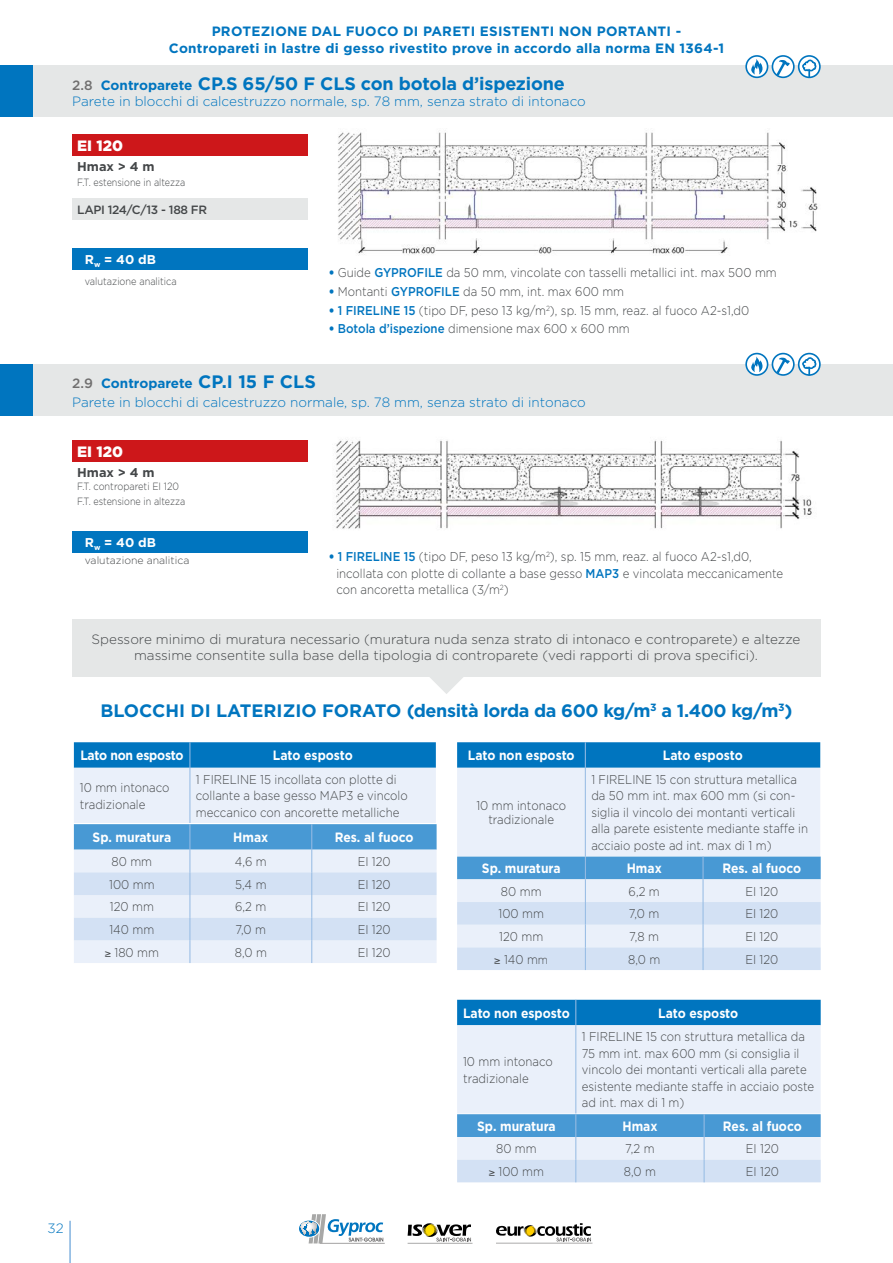
<style>
.page{position:relative;width:893px;height:1263px;background:#fff}
.page>*{position:absolute;margin:0;border:0;box-sizing:border-box;transform-origin:0 0}
.t1{font:700 18px "Gotham";letter-spacing:-.01em;color:#0075bf}
.t2{font:900 15px "Gotham";color:#fff}
.t3{font:300 13.5px/16.5px "Gotham";color:#444749;text-align:center}
.t4{font:300 13.5px/18.3px "Gotham";color:#0075bf}
.t5{font:700 13.5px "Gotham";color:#fff;scale:.9 1}
.t6{font:700 13.5px/16.5px "Gotham";letter-spacing:.02em;color:#0075bf;text-align:center}
.t7{font:700 13.5px "Gotham";letter-spacing:-.02em;color:#fff;scale:.9 1}
.t8{font:300 12.75px/16.5px "Gotham";color:#444749;scale:.9 1}
.t9{font:700 12.75px "Gotham";color:#fff}
.t10{font:700 12.75px "Gotham";color:#444749}
.t11{font:500 12px "Gotham";letter-spacing:-.03em;color:#444749}
.t12{font:300 10.5px/15px "Gotham";color:#444749;scale:.88 1}
.t13{font:300 10.5px "Gotham";color:#444749}
.s1{font-weight:500;font-size:13.5px;color:#706f6f}
.s2{font-size:13.5px}
.s3{font-weight:900;color:#0075bf}
.s4{font-weight:500;color:#0075bf}
.s5{font-weight:500;color:#706f6f}
.s6{font-weight:700}
.s7{font-weight:700;font-size:18px}
.s8{font-size:12px}
</style>
<div class="page">
<hr style="left:69px;top:1221px;width:2px;height:42px;background:#6ca6db">
<svg style="left:299px;top:1220px;width:20px;height:17px"></svg>
<svg style="left:303px;top:1214px;width:82px;height:29px"></svg>
<hr style="left:408px;top:1243px;width:64px;height:1px;background:#646363">
<svg style="left:408px;top:1223px;width:63px;height:18px"></svg>
<hr style="left:496px;top:1243px;width:96px;height:1px;background:#646363">
<svg style="left:496px;top:1223px;width:95px;height:18px"></svg>
<div style="left:0;top:365px;width:893px;height:51px;background:#e5e7e7"></div>
<div style="left:0;top:365px;width:33px;height:51px;background:#0075bf"></div>
<img style="left:336px;top:439px;width:476px;height:90px">
<div style="left:72px;top:441px;width:236px;height:21px;background:#cd171a"></div>
<div style="left:72px;top:531px;width:236px;height:21px;background:#0075bf"></div>
<svg style="left:746px;top:354px;width:22px;height:21px"></svg>
<div style="left:745px;top:353px;width:23px;height:23px;border:2px solid #0075bf;border-radius:50%"></div>
<svg style="left:751px;top:356px;width:15px;height:16px"></svg>
<svg style="left:772px;top:354px;width:22px;height:21px"></svg>
<div style="left:772px;top:353px;width:23px;height:23px;border:2px solid #0075bf;border-radius:50%"></div>
<svg style="left:776px;top:357px;width:14px;height:16px"></svg>
<svg style="left:799px;top:354px;width:21px;height:21px"></svg>
<div style="left:798px;top:353px;width:23px;height:23px;border:2px solid #0075bf;border-radius:50%"></div>
<svg style="left:802px;top:352px;width:15px;height:23px"></svg>
<svg style="left:427px;top:676px;width:39px;height:18px"></svg>
<div style="left:72px;top:619px;width:749px;height:57px;background:#e5e7e7"></div>
<svg style="left:74px;top:742px;width:363px;height:221px;background:#b8d4ed"></svg>
<svg style="left:457px;top:742px;width:364px;height:228px;background:#bbd6ee"></svg>
<hr style="left:702px;top:856px;width:2px;height:23px;background:#97bce4">
<svg style="left:457px;top:1000px;width:364px;height:182px;background:#b2d2ec"></svg>
<div style="left:0;top:65px;width:893px;height:51px;background:#e5e7e7"></div>
<div style="left:0;top:65px;width:33px;height:51px;background:#0075bf"></div>
<img style="left:338px;top:132px;width:480px;height:123px">
<div style="left:72px;top:199px;width:236px;height:21px;background:#e5e7e7"></div>
<div style="left:72px;top:135px;width:236px;height:21px;background:#cd171a"></div>
<div style="left:72px;top:248px;width:236px;height:22px;background:#0075bf"></div>
<svg style="left:746px;top:56px;width:22px;height:21px"></svg>
<div style="left:745px;top:55px;width:23px;height:23px;border:2px solid #0075bf;border-radius:50%"></div>
<svg style="left:751px;top:59px;width:15px;height:16px"></svg>
<svg style="left:772px;top:56px;width:22px;height:21px"></svg>
<div style="left:772px;top:55px;width:23px;height:23px;border:2px solid #0075bf;border-radius:50%"></div>
<svg style="left:776px;top:60px;width:14px;height:16px"></svg>
<svg style="left:799px;top:56px;width:21px;height:21px"></svg>
<div style="left:798px;top:55px;width:23px;height:23px;border:2px solid #0075bf;border-radius:50%"></div>
<svg style="left:802px;top:55px;width:15px;height:23px"></svg>
<p class="t6" style="left:169px;top:23px;width:557px">PROTEZIONE DAL FUOCO DI PARETI ESISTENTI NON PORTANTI -<br>Contropareti in lastre di gesso rivestito prove in accordo alla norma EN 1364-1</p>
<h1 class="t1" style="left:72px;top:72px;width:494px"><span class="s1">2.8</span> <span class="s2">Controparete</span> CP.S 65/50 F CLS con botola d’ispezione</h1>
<p class="t4" style="left:72px;top:92px;width:515px">Parete in blocchi di calcestruzzo normale, sp. 78 mm, senza strato di intonaco</p>
<p class="t2" style="left:77px;top:136px;width:47px">EI 120</p>
<p class="t10" style="left:77px;top:158px;width:79px">Hmax &gt; 4 m</p>
<p class="t12" style="left:77px;top:174px;width:124px">F.T. estensione in altezza</p>
<p class="t11" style="left:77px;top:202px;width:131px">LAPI 124/C/13 - 188 FR</p>
<p class="t9" style="left:85px;top:251px;width:73px">R<sub>w</sub> = 40 dB</p>
<p class="t12" style="left:85px;top:273px;width:106px">valutazione analitica</p>
<p class="t8" style="left:329px;top:264px;width:499px"><span class="s3">•</span> Guide <span class="s4">GYPROFILE</span> da 50 mm, vincolate con tasselli metallici int. max 500 mm</p>
<p class="t8" style="left:329px;top:283px;width:330px"><span class="s3">•</span> Montanti <span class="s4">GYPROFILE</span> da 50 mm, int. max 600 mm</p>
<p class="t8" style="left:329px;top:302px;width:469px"><span class="s3">•</span> <span class="s4">1 FIRELINE 15</span> (tipo DF, peso 13 kg/m<sup>2</sup>), sp. 15 mm, reaz. al fuoco A2-s1,d0</p>
<p class="t8" style="left:329px;top:320px;width:336px"><span class="s3">•</span> <span class="s4">Botola d’ispezione</span> dimensione max 600 x 600 mm</p>
<p class="t4" style="left:72px;top:374px;width:515px"><span class="s5">2.9</span> <span class="s6">Controparete</span> <span class="s7">CP.I 15 F CLS<br></span>Parete in blocchi di calcestruzzo normale, sp. 78 mm, senza strato di intonaco</p>
<p class="t2" style="left:77px;top:442px;width:47px">EI 120</p>
<p class="t10" style="left:77px;top:464px;width:79px">Hmax &gt; 4 m</p>
<p class="t12" style="left:77px;top:479px;width:124px">F.T. contropareti EI 120<br>F.T. estensione in altezza</p>
<p class="t9" style="left:85px;top:534px;width:73px">R<sub>w</sub> = 40 dB</p>
<p class="t13" style="left:85px;top:554px;width:106px">valutazione analitica</p>
<p class="t8" style="left:336px;top:548px;width:498px;text-indent:-8px"><span class="s3">•</span> <span class="s4">1 FIRELINE 15</span> (tipo DF, peso 13 kg/m<sup>2</sup>), sp. 15 mm, reaz. al fuoco A2-s1,d0, incollata con plotte di collante a base gesso <span class="s4">MAP3</span> e vincolata meccanicamente con ancoretta metallica (3/m<sup>2</sup>)</p>
<p class="t3" style="left:92px;top:631px;width:710px">Spessore minimo di muratura necessario (muratura nuda senza strato di intonaco e controparete) e altezze massime consentite sulla base della tipologia di controparete (vedi rapporti di prova specifici).</p>
<h1 class="t1" style="left:101px;top:699px;width:693px">BLOCCHI DI LATERIZIO FORATO (densità lorda da 600 kg/m<sup>3</sup> a 1.400 kg/m<sup>3</sup>)</h1>
<p class="t7" style="left:80px;top:747px;width:116px">Lato non esposto</p>
<p class="t5" style="left:273px;top:747px;width:90px">Lato esposto</p>
<p class="t8" style="left:80px;top:779px;width:101px">10 mm intonaco tradizionale</p>
<p class="t8" style="left:196px;top:771px;width:237px">1 FIRELINE 15 incollata con plotte di collante a base gesso MAP3 e vincolo meccanico con ancorette metalliche</p>
<p class="t5" style="left:93px;top:828px;width:89px">Sp. muratura</p>
<p class="t5" style="left:233px;top:828px;width:40px">Hmax</p>
<p class="t5" style="left:335px;top:828px;width:89px">Res. al fuoco</p>
<p class="t8" style="left:112px;top:853px;width:47px">80 mm</p>
<p class="t8" style="left:235px;top:853px;width:37px">4,6 m</p>
<p class="t8" style="left:358px;top:853px;width:38px">EI 120</p>
<p class="t8" style="left:109px;top:875px;width:52px">100 mm</p>
<p class="t8" style="left:235px;top:875px;width:37px">5,4 m</p>
<p class="t8" style="left:358px;top:875px;width:38px">EI 120</p>
<p class="t8" style="left:110px;top:898px;width:50px">120 mm</p>
<p class="t8" style="left:235px;top:898px;width:36px">6,2 m</p>
<p class="t8" style="left:358px;top:898px;width:38px">EI 120</p>
<p class="t8" style="left:109px;top:921px;width:51px">140 mm</p>
<p class="t8" style="left:236px;top:921px;width:35px">7,0 m</p>
<p class="t8" style="left:358px;top:921px;width:38px">EI 120</p>
<p class="t8" style="left:105px;top:943px;width:62px">≥ 180 mm</p>
<p class="t8" style="left:235px;top:943px;width:37px">8,0 m</p>
<p class="t8" style="left:358px;top:943px;width:38px">EI 120</p>
<p class="t5" style="left:468px;top:747px;width:120px">Lato non esposto</p>
<p class="t5" style="left:663px;top:747px;width:90px">Lato esposto</p>
<p class="t8" style="left:476px;top:799px;width:101px;line-height:13.5px;text-align:center">10 mm intonaco tradizionale</p>
<p class="t8" style="left:591px;top:771px;width:242px">1 FIRELINE 15 con struttura metallica da 50 mm int. max 600 mm (si con&shy;siglia il vincolo dei montanti verticali alla parete esistente mediante staffe in acciaio poste ad int. max di 1 m)</p>
<p class="t5" style="left:482px;top:860px;width:89px">Sp. muratura</p>
<p class="t5" style="left:627px;top:860px;width:40px">Hmax</p>
<p class="t5" style="left:722px;top:860px;width:89px">Res. al fuoco</p>
<p class="t8" style="left:501px;top:882px;width:47px">80 mm</p>
<p class="t8" style="left:629px;top:882px;width:36px">6,2 m</p>
<p class="t8" style="left:745px;top:882px;width:38px">EI 120</p>
<p class="t8" style="left:499px;top:905px;width:52px">100 mm</p>
<p class="t8" style="left:629px;top:905px;width:35px">7,0 m</p>
<p class="t8" style="left:745px;top:905px;width:38px">EI 120</p>
<p class="t8" style="left:499px;top:928px;width:50px">120 mm</p>
<p class="t8" style="left:629px;top:928px;width:35px">7,8 m</p>
<p class="t8" style="left:745px;top:928px;width:38px">EI 120</p>
<p class="t8" style="left:494px;top:950px;width:61px">≥ 140 m<span class="s8">m</span></p>
<p class="t8" style="left:628px;top:950px;width:37px">8,0 m</p>
<p class="t8" style="left:745px;top:950px;width:38px">EI 120</p>
<p class="t5" style="left:463px;top:1004px;width:120px">Lato non esposto</p>
<p class="t5" style="left:658px;top:1004px;width:90px">Lato esposto</p>
<p class="t8" style="left:463px;top:1053px;width:101px">10 mm intonaco tradizionale</p>
<p class="t8" style="left:582px;top:1028px;width:260px">1 FIRELINE 15 con struttura metallica da 75 mm int. max 600 mm (si consiglia il vincolo dei montanti verticali alla parete esistente mediante staffe in acciaio poste ad int. max di 1 m)</p>
<p class="t5" style="left:477px;top:1117px;width:89px">Sp. muratura</p>
<p class="t5" style="left:622px;top:1117px;width:40px">Hmax</p>
<p class="t5" style="left:723px;top:1117px;width:89px">Res. al fuoco</p>
<p class="t8" style="left:496px;top:1140px;width:47px">80 mm</p>
<p class="t8" style="left:625px;top:1140px;width:34px">7,2 m</p>
<p class="t8" style="left:746px;top:1140px;width:38px">EI 120</p>
<p class="t8" style="left:489px;top:1163px;width:63px">≥ 100 mm</p>
<p class="t8" style="left:624px;top:1163px;width:37px">8,0 m</p>
<p class="t8" style="left:746px;top:1163px;width:38px">EI 120</p>
<p class="t4" style="left:47px;top:1218px;width:18px">32</p>
</div>
